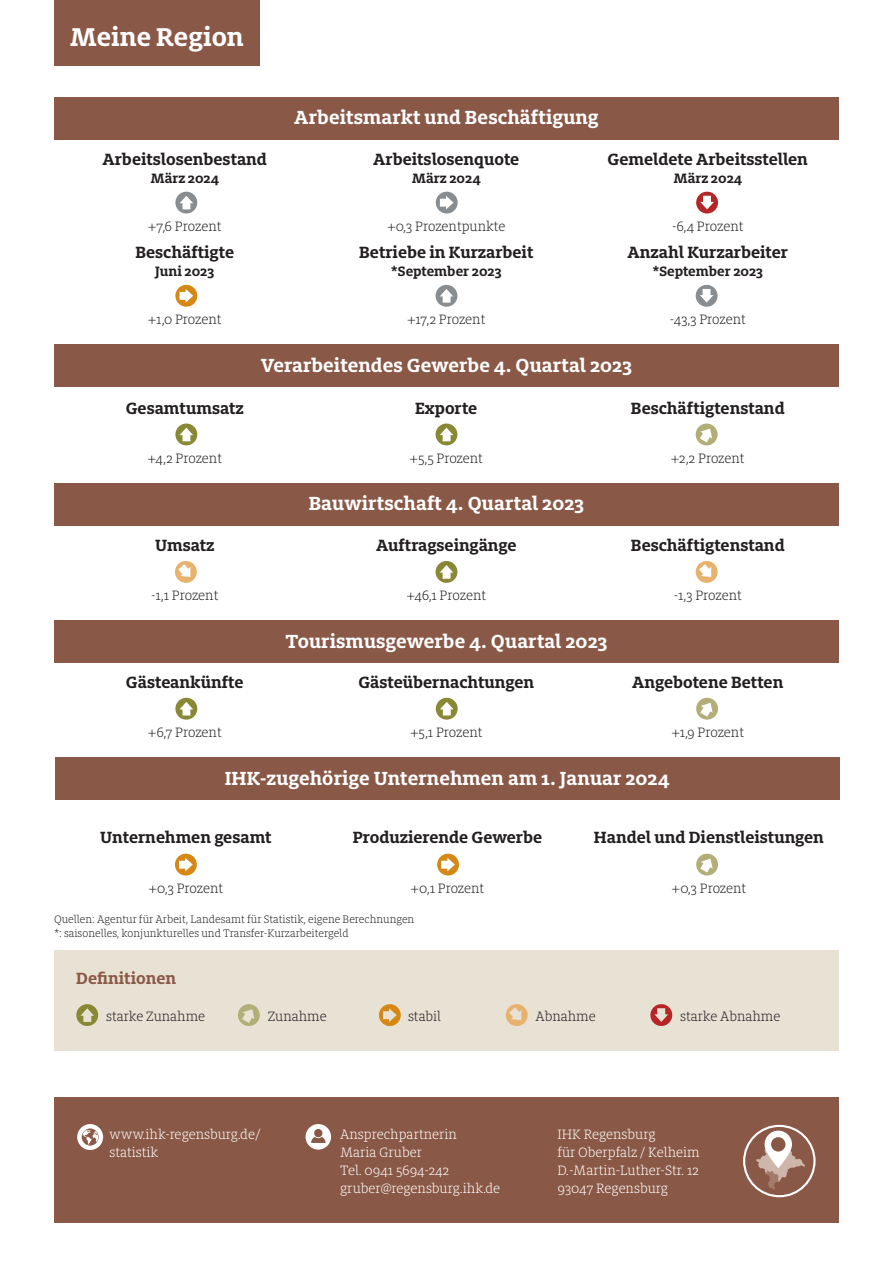
<style>
.page{position:relative;width:893px;height:1263px;background:#fff}
.page>*{position:absolute;margin:0;border:0;box-sizing:border-box;transform-origin:0 0}
.t1{font:700 28.5px "Milo Slab OT";color:#fff}
.t2{font:700 21px "Milo Slab OT";letter-spacing:.005em;color:#fff}
.t3{font:700 18px "Milo Slab OT";color:#231f20}
.t4{font:700 18px "Milo Slab OT";color:#8a5846}
.t5{font:300 15px "Milo Slab OT";color:#231f20}
.t6{font:300 15px/18px "Milo Slab OT";color:#fff}
.t7{font:700 15px "Milo Slab OT";color:#231f20}
.t8{font:300 12px/14.4px "Milo Slab OT";color:#231f20}
</style>
<div class="page">
<div style="left:54px;top:0;width:205px;height:66px;background:#8a5846"></div>
<div style="left:54px;top:950px;width:785px;height:101px;background:#e8e2d5"></div>
<div style="left:54px;top:1097px;width:785px;height:126px;background:#8a5846"></div>
<div style="left:54px;top:97px;width:785px;height:42px;background:#8a5846"></div>
<div style="left:54px;top:344px;width:785px;height:43px;background:#8a5846"></div>
<div style="left:54px;top:483px;width:785px;height:42px;background:#8a5846"></div>
<div style="left:54px;top:620px;width:785px;height:42px;background:#8a5846"></div>
<svg style="left:436px;top:423px;width:21px;height:22px"></svg>
<svg style="left:436px;top:561px;width:21px;height:22px"></svg>
<svg style="left:175px;top:423px;width:22px;height:22px"></svg>
<svg style="left:175px;top:698px;width:22px;height:22px"></svg>
<svg style="left:436px;top:698px;width:22px;height:22px"></svg>
<svg style="left:175px;top:192px;width:22px;height:21px"></svg>
<svg style="left:436px;top:285px;width:21px;height:22px"></svg>
<svg style="left:696px;top:285px;width:22px;height:22px"></svg>
<svg style="left:436px;top:192px;width:22px;height:21px"></svg>
<svg style="left:695px;top:423px;width:23px;height:23px"></svg>
<div style="left:55px;top:757px;width:784px;height:43px;background:#8a5846"></div>
<svg style="left:696px;top:192px;width:22px;height:21px"></svg>
<svg style="left:175px;top:285px;width:22px;height:22px"></svg>
<svg style="left:175px;top:854px;width:22px;height:21px"></svg>
<svg style="left:437px;top:854px;width:22px;height:21px"></svg>
<svg style="left:76px;top:1004px;width:22px;height:22px"></svg>
<svg style="left:238px;top:1004px;width:22px;height:22px"></svg>
<svg style="left:505px;top:1004px;width:23px;height:22px"></svg>
<svg style="left:650px;top:1004px;width:22px;height:22px"></svg>
<svg style="left:744px;top:1126px;width:70px;height:70px"></svg>
<div style="left:743px;top:1125px;width:73px;height:72px;border:2px solid #fff;border-radius:50%"></div>
<svg style="left:756px;top:1130px;width:49px;height:60px"></svg>
<div style="left:771px;top:1137px;width:14px;height:14px;background:#8a5846;border-radius:50%"></div>
<svg style="left:77px;top:1124px;width:26px;height:26px"></svg>
<svg style="left:82px;top:1128px;width:17px;height:17px"></svg>
<div style="left:306px;top:1124px;width:25px;height:25px;background:#fff;border-radius:50%"></div>
<svg style="left:311px;top:1129px;width:15px;height:14px"></svg>
<svg style="left:379px;top:1004px;width:22px;height:22px"></svg>
<svg style="left:696px;top:697px;width:22px;height:23px"></svg>
<svg style="left:696px;top:853px;width:22px;height:23px"></svg>
<svg style="left:175px;top:561px;width:22px;height:22px"></svg>
<svg style="left:695px;top:561px;width:23px;height:22px"></svg>
<h1 class="t1" style="left:70px;top:21px;width:176px">Meine Region</h1>
<p class="t3" style="left:103px;top:149px;width:166px">Arbeitslosenbestand</p>
<p class="t7" style="left:150px;top:170px;width:70px">März 2024</p>
<p class="t2" style="left:294px;top:106px;width:306px">Arbeitsmarkt und Beschäftigung</p>
<p class="t3" style="left:373px;top:149px;width:148px">Arbeitslosenquote</p>
<p class="t7" style="left:412px;top:170px;width:70px">März 2024</p>
<p class="t3" style="left:608px;top:149px;width:202px">Gemeldete Arbeitsstellen</p>
<p class="t7" style="left:673px;top:170px;width:70px">März 2024</p>
<p class="t5" style="left:148px;top:219px;width:75px">+7,6 Prozent</p>
<p class="t5" style="left:387px;top:219px;width:120px">+0,3 Prozentpunkte</p>
<p class="t5" style="left:672px;top:219px;width:73px">-6,4 Prozent</p>
<p class="t3" style="left:135px;top:242px;width:100px">Beschäftigte</p>
<p class="t7" style="left:155px;top:263px;width:61px">Juni 2023</p>
<p class="t3" style="left:359px;top:242px;width:176px">Betriebe in Kurzarbeit</p>
<p class="t7" style="left:391px;top:263px;width:112px">*September 2023</p>
<p class="t3" style="left:628px;top:242px;width:162px">Anzahl Kurzarbeiter</p>
<p class="t7" style="left:652px;top:263px;width:112px">*September 2023</p>
<p class="t5" style="left:148px;top:312px;width:75px">+1,0 Prozent</p>
<p class="t5" style="left:407px;top:312px;width:80px">+17,2 Prozent</p>
<p class="t5" style="left:670px;top:312px;width:78px">-43,3 Prozent</p>
<p class="t2" style="left:261px;top:354px;width:373px">Verarbeitendes Gewerbe 4. Quartal 2023</p>
<p class="t3" style="left:126px;top:398px;width:120px">Gesamtumsatz</p>
<p class="t3" style="left:415px;top:398px;width:64px">Exporte</p>
<p class="t3" style="left:631px;top:398px;width:155px">Beschäftigtenstand</p>
<p class="t5" style="left:147px;top:450px;width:76px">+4,2 Prozent</p>
<p class="t5" style="left:410px;top:450px;width:75px">+5,5 Prozent</p>
<p class="t5" style="left:671px;top:450px;width:75px">+2,2 Prozent</p>
<p class="t2" style="left:309px;top:492px;width:277px">Bauwirtschaft 4. Quartal 2023</p>
<p class="t3" style="left:155px;top:535px;width:61px">Umsatz</p>
<p class="t3" style="left:376px;top:535px;width:142px">Auftragseingänge</p>
<p class="t3" style="left:631px;top:535px;width:155px">Beschäftigtenstand</p>
<p class="t5" style="left:151px;top:588px;width:69px">-1,1 Prozent</p>
<p class="t5" style="left:406px;top:588px;width:81px">+46,1 Prozent</p>
<p class="t5" style="left:674px;top:588px;width:70px">-1,3 Prozent</p>
<p class="t2" style="left:285px;top:629px;width:323px">Tourismusgewerbe 4. Quartal 2023</p>
<p class="t3" style="left:126px;top:672px;width:119px">Gästeankünfte</p>
<p class="t3" style="left:358px;top:672px;width:177px">Gästeübernachtungen</p>
<p class="t3" style="left:632px;top:672px;width:153px">Angebotene Betten</p>
<p class="t5" style="left:148px;top:725px;width:76px">+6,7 Prozent</p>
<p class="t5" style="left:410px;top:725px;width:74px">+5,1 Prozent</p>
<p class="t5" style="left:671px;top:725px;width:74px">+1,9 Prozent</p>
<p class="t2" style="left:225px;top:766px;width:446px">IHK-zugehörige Unternehmen am 1. Januar 2024</p>
<p class="t3" style="left:100px;top:827px;width:173px">Unternehmen gesamt</p>
<p class="t3" style="left:353px;top:827px;width:191px">Produzierende Gewerbe</p>
<p class="t3" style="left:594px;top:827px;width:232px">Handel und Dienstleistungen</p>
<p class="t5" style="left:149px;top:880px;width:76px">+0,3 Prozent</p>
<p class="t5" style="left:411px;top:880px;width:75px">+0,1 Prozent</p>
<p class="t5" style="left:672px;top:880px;width:76px">+0,3 Prozent</p>
<p class="t8" style="left:54px;top:912px;width:362px">Quellen: Agentur für Arbeit, Landesamt für Statistik, eigene Berechnungen *: saisonelles, konjunkturelles und Transfer-Kurzarbeitergeld</p>
<p class="t4" style="left:76px;top:968px;width:101px">Definitionen</p>
<p class="t5" style="left:106px;top:1008px;width:101px">starke Zunahme</p>
<p class="t5" style="left:268px;top:1008px;width:61px">Zunahme</p>
<p class="t5" style="left:408px;top:1008px;width:35px">stabil</p>
<p class="t5" style="left:536px;top:1008px;width:62px">Abnahme</p>
<p class="t5" style="left:680px;top:1008px;width:102px">starke Abnahme</p>
<p class="t6" style="left:109px;top:1125px;width:153px">www.ihk-regensburg.de/ statistik</p>
<p class="t6" style="left:340px;top:1125px;width:161px">Ansprechpartnerin<br>Maria Gruber<br>Tel. 0941 5694-242 gruber@regensburg.ihk.de</p>
<p class="t6" style="left:557px;top:1125px;width:144px">IHK Regensburg<br>für Oberpfalz / Kelheim<br>D.-Martin-Luther-Str. 12<br>93047 Regensburg</p>
</div>
